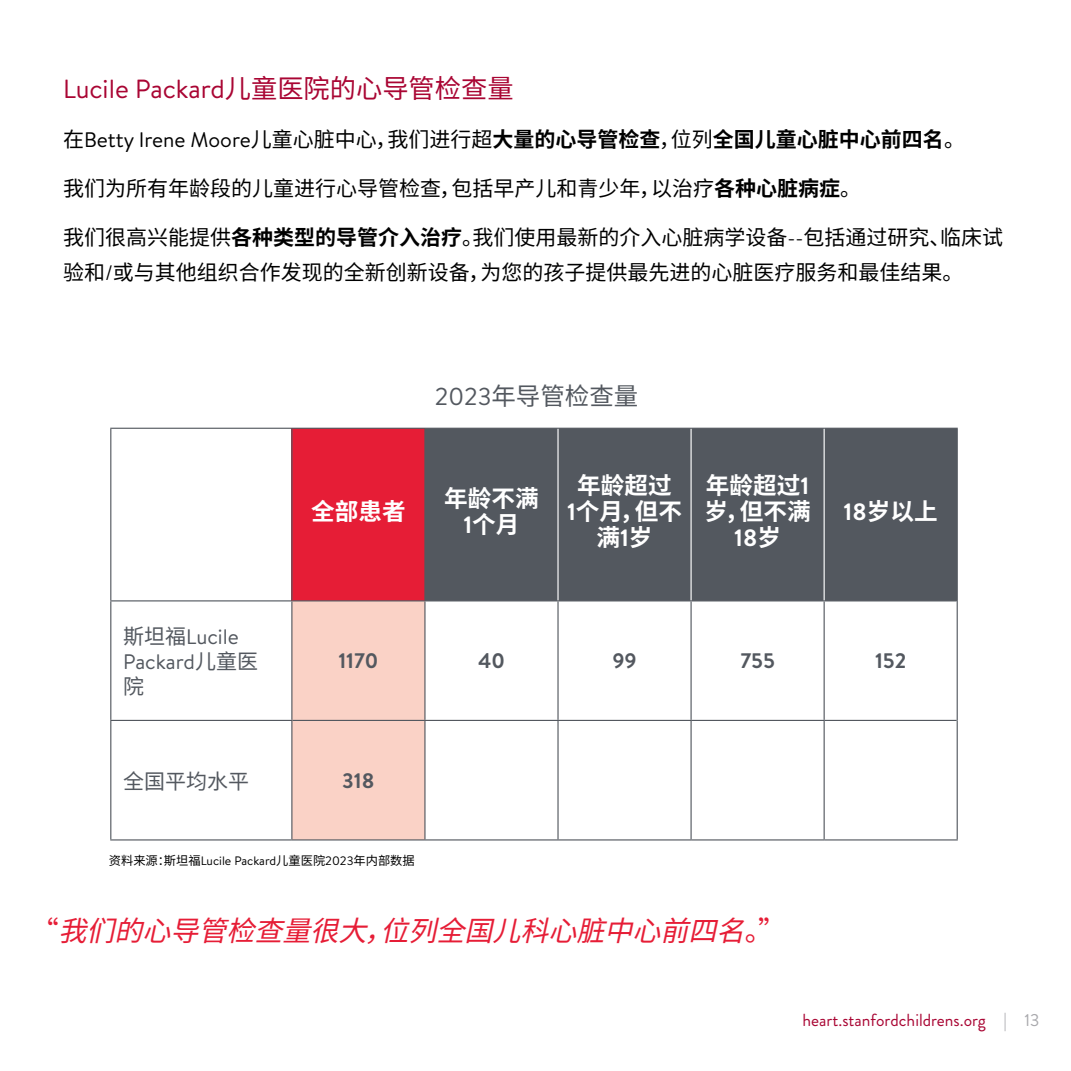
<style>
.page{position:relative;width:1071px;height:1071px;background:#fff}
.page>*{position:absolute;margin:0;border:0;box-sizing:border-box;transform-origin:0 0}
.t1{font:italic 28px "Source Han Sans SC";color:#e61d36}
.t2{font:26.25px "Brandon Text";color:#a90533}
.t3{font:24.5px "Source Han Sans SC";color:#53585f}
.t4{font:700 23.62px/26.1px "Source Han Sans SC";color:#fff;text-align:center}
.t5{font:700 23.62px "Brandon Text";color:#fff}
.t6{font:21px/35px "Source Han Sans SC";color:#000}
.t7{font:700 21px "Source Han Sans SC";color:#000}
.t8{font:21px/25.2px "Brandon Text";color:#53585f}
.t9{font:700 21px "Brandon Text";color:#53585f}
.t10{font:21px "Source Han Sans SC";color:#53585f}
.t11{font:17.5px "Brandon Grotesque";color:#a90533}
.t12{font:12.25px "Source Han Sans SC";color:#000}
.s1{font-family:"Source Han Sans SC"}
.s2{font-weight:400}
.s3{font-family:"Brandon Text";font-weight:400}
.s4{font-weight:700}
.s5{font-family:"Brandon Text"}
.s6{font-style:normal}
.s7{color:#a9a9ad}
</style>
<div class="page">
<div style="left:292px;top:428px;width:133px;height:173px;background:#e61d36"></div>
<div style="left:426px;top:429px;width:531px;height:171px;background:#53585f"></div>
<div style="left:292px;top:601px;width:132px;height:238px;background:#fad2c6"></div>
<hr style="left:110px;top:429px;width:1px;height:171px;background:#53585f">
<hr style="left:110px;top:428px;width:182px;height:1px;background:#53585f">
<hr style="left:291px;top:429px;width:1px;height:171px;background:#53585f">
<hr style="left:292px;top:428px;width:133px;height:1px;background:#53585f">
<hr style="left:424px;top:429px;width:2px;height:171px;background:#53585f">
<hr style="left:425px;top:428px;width:133px;height:1px;background:#53585f">
<hr style="left:558px;top:428px;width:133px;height:1px;background:#53585f">
<hr style="left:691px;top:428px;width:133px;height:1px;background:#53585f">
<hr style="left:824px;top:428px;width:134px;height:1px;background:#53585f">
<hr style="left:957px;top:429px;width:1px;height:172px;background:#53585f">
<hr style="left:110px;top:601px;width:1px;height:119px;background:#53585f">
<hr style="left:110px;top:721px;width:1px;height:118px;background:#53585f">
<hr style="left:110px;top:600px;width:182px;height:1px;background:#53585f">
<hr style="left:110px;top:720px;width:182px;height:1px;background:#53585f">
<hr style="left:110px;top:839px;width:182px;height:2px;background:#53585f">
<hr style="left:291px;top:601px;width:1px;height:119px;background:#53585f">
<hr style="left:291px;top:721px;width:1px;height:118px;background:#53585f">
<hr style="left:292px;top:600px;width:133px;height:1px;background:#53585f">
<hr style="left:292px;top:720px;width:133px;height:1px;background:#53585f">
<hr style="left:292px;top:839px;width:133px;height:2px;background:#53585f">
<hr style="left:424px;top:601px;width:2px;height:119px;background:#53585f">
<hr style="left:424px;top:721px;width:2px;height:118px;background:#53585f">
<hr style="left:425px;top:600px;width:133px;height:1px;background:#53585f">
<hr style="left:425px;top:720px;width:133px;height:1px;background:#53585f">
<hr style="left:425px;top:839px;width:133px;height:2px;background:#53585f">
<hr style="left:557px;top:601px;width:2px;height:119px;background:#53585f">
<hr style="left:557px;top:721px;width:2px;height:118px;background:#53585f">
<hr style="left:558px;top:600px;width:133px;height:1px;background:#53585f">
<hr style="left:691px;top:600px;width:133px;height:1px;background:#53585f">
<hr style="left:691px;top:601px;width:1px;height:119px;background:#53585f">
<hr style="left:691px;top:721px;width:1px;height:118px;background:#53585f">
<hr style="left:558px;top:720px;width:133px;height:1px;background:#53585f">
<hr style="left:691px;top:720px;width:133px;height:1px;background:#53585f">
<hr style="left:558px;top:839px;width:133px;height:2px;background:#53585f">
<hr style="left:691px;top:839px;width:133px;height:2px;background:#53585f">
<hr style="left:824px;top:601px;width:1px;height:119px;background:#53585f">
<hr style="left:824px;top:721px;width:1px;height:118px;background:#53585f">
<hr style="left:824px;top:600px;width:133px;height:1px;background:#53585f">
<hr style="left:957px;top:601px;width:1px;height:119px;background:#53585f">
<hr style="left:957px;top:720px;width:1px;height:119px;background:#53585f">
<hr style="left:824px;top:720px;width:133px;height:1px;background:#53585f">
<hr style="left:824px;top:839px;width:134px;height:2px;background:#53585f">
<hr style="left:557px;top:429px;width:2px;height:171px;background:#fff">
<hr style="left:691px;top:429px;width:1px;height:171px;background:#fff">
<hr style="left:824px;top:429px;width:1px;height:171px;background:#fff">
<p class="t2" style="left:63px;top:71px;width:452px">Lucile Packard<span class="s1">儿童医院的心导管检查量</span></p>
<p class="t7" style="left:63px;top:127px;width:904px"><span class="s2">在</span><span class="s3">Betty Irene Moore</span><span class="s2">儿童心脏中心，我们进行超</span>大量的心导管检查<span class="s2">，位列</span>全国儿童心脏中心前四名<span class="s2">。</span></p>
<p class="t6" style="left:63px;top:171px;width:800px">我们为所有年龄段的儿童进行心导管检查，包括早产儿和青少年，以治疗<span class="s4">各种心脏病症</span>。</p>
<p class="t6" style="left:63px;top:220px;width:942px">我们很高兴能提供<span class="s4">各种类型的导管介入治疗</span>。我们使用最新的介入心脏病学设备<span class="s5">--</span>包括通过研究、临床试验和<span class="s5">/</span>或与其他组织合作发现的全新创新设备，为您的孩子提供最先进的心脏医疗服务和最佳结果。</p>
<p class="t8" style="left:123px;top:623px;width:136px"><span class="s1">斯坦福</span>Lucile<br>Packard<span class="s1">儿童医</span></p>
<p class="t10" style="left:123px;top:675px;width:22px">院</p>
<p class="t4" style="left:311px;top:499px;width:96px">全部患者</p>
<p class="t3" style="left:435px;top:382px;width:205px"><span class="s5">2023</span>年导管检查量</p>
<p class="t4" style="left:444px;top:486px;width:96px">年龄不满<br><span class="s5">1</span>个月</p>
<p class="t4" style="left:567px;top:473px;width:117px">年龄超过<br><span class="s5">1</span>个月，但不满<span class="s5">1</span>岁</p>
<p class="t4" style="left:704px;top:473px;width:108px;text-align:left">年龄超过<span class="s5">1</span>岁，但不满</p>
<p class="t5" style="left:734px;top:522px;width:48px">18<span class="s1">岁</span></p>
<p class="t4" style="left:844px;top:499px;width:96px"><span class="s5">18</span>岁以上</p>
<p class="t9" style="left:338px;top:646px;width:41px">1170</p>
<p class="t9" style="left:478px;top:646px;width:28px">40</p>
<p class="t9" style="left:612px;top:646px;width:26px">99</p>
<p class="t9" style="left:740px;top:646px;width:36px">755</p>
<p class="t9" style="left:875px;top:646px;width:33px">152</p>
<p class="t10" style="left:123px;top:769px;width:127px">全国平均水平</p>
<p class="t9" style="left:342px;top:766px;width:34px">318</p>
<p class="t12" style="left:109px;top:854px;width:307px">资料来源：斯坦福<span class="s5">Lucile Packard</span>儿童医院<span class="s5">2023</span>年内部数据</p>
<h1 class="t1" style="left:31px;top:915px;width:757px"><span class="s6">“</span> 我们的心导管检查量很大，位列全国儿科心脏中心前四名<span class="s6">。”</span></h1>
<p class="t11" style="left:803px;top:1008px;width:238px">heart.stanfordchildrens.org <span class="s7">| 13</span></p>
</div>
